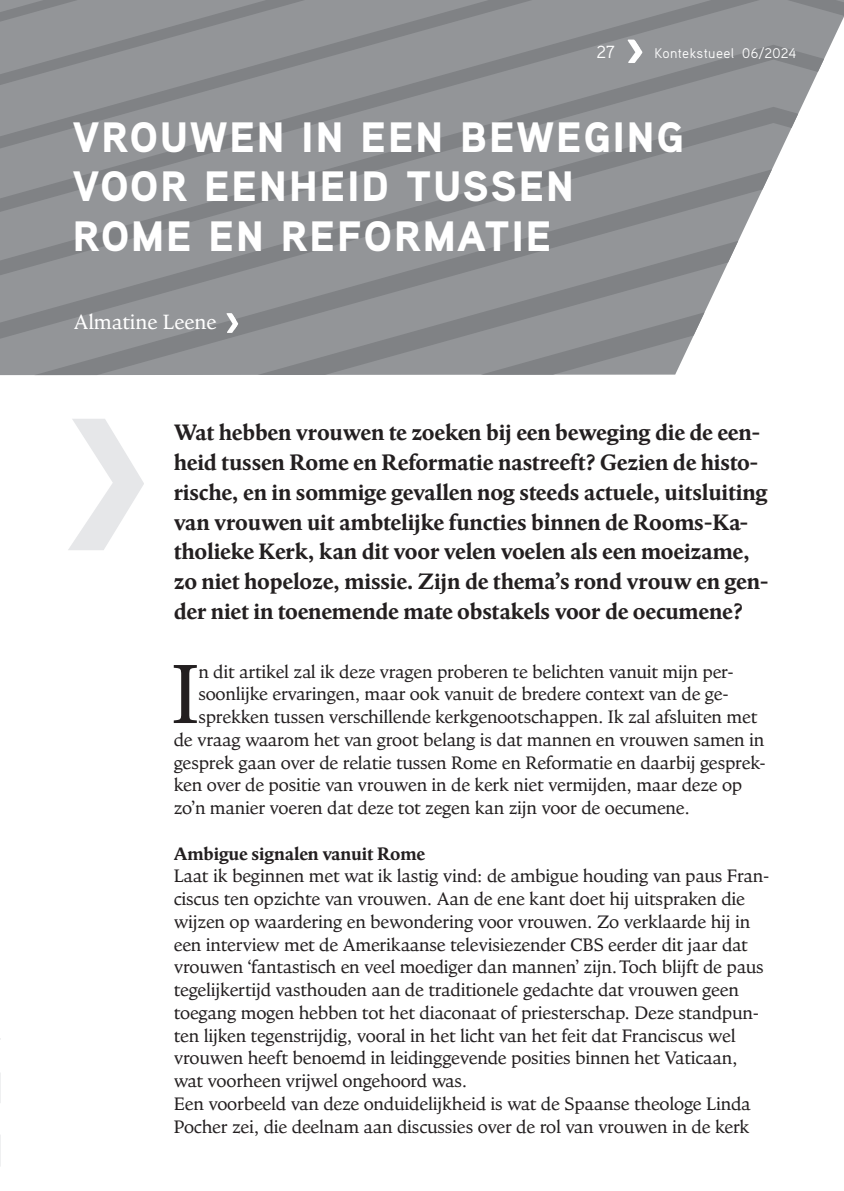
<style>
.page{position:relative;width:844px;height:1191px;background:#fff}
.page>*{position:absolute;margin:0;border:0;box-sizing:border-box;transform-origin:0 0}
.t1{font:85.4px "Goodchild Pro";color:#231f20}
.t2{font:900 42.35px/49px "Aaux Pro";letter-spacing:.05em;color:#fff}
.t3{font:700 22.75px/29.8px "Goodchild Pro";letter-spacing:-.01em;color:#231f20}
.t4{font:21px "Goodchild Pro";color:#fff}
.t5{font:18.38px/22.8px "Goodchild Pro";letter-spacing:-.01em;color:#231f20}
.t6{font:700 18.38px "Goodchild Pro";letter-spacing:-.01em;color:#231f20}
.t7{font:17.5px "Aaux Pro";color:#fff}
.t8{font:14px "Aaux Pro";letter-spacing:.02em;color:#fff}
</style>
<div class="page">
<svg style="left:0;top:0;width:843px;height:61px;background:#909295"></svg>
<svg style="left:0;top:45px;width:823px;height:69px;background:#909295"></svg>
<svg style="left:0;top:107px;width:798px;height:205px;background:#96989b"></svg>
<svg style="left:34px;top:169px;width:737px;height:143px;background:#939598"></svg>
<svg style="left:257px;top:241px;width:481px;height:71px;background:#919396"></svg>
<svg style="left:627px;top:40px;width:15px;height:23px"></svg>
<svg style="left:0;top:1038px;width:1px;height:128px"></svg>
<svg style="left:0;top:312px;width:705px;height:63px;background:#909295"></svg>
<svg style="left:68px;top:419px;width:76px;height:131px"></svg>
<p class="t7" style="left:596px;top:41px;width:20px">27</p>
<p class="t8" style="left:654px;top:44px;width:143px">Kontekstueel 06/2024</p>
<h2 class="t2" style="left:73px;top:112px;width:612px">VROUWEN IN EEN BEWEGING<br>VOOR EENHEID TUSSEN<br>ROME EN REFORMATIE</h2>
<p class="t4" style="left:74px;top:310px;width:144px">Almatine Leene</p>
<p class="t3" style="left:174px;top:417px;width:596px">Wat hebben vrouwen te zoeken bij een beweging die de een&shy;heid tussen Rome en Reformatie nastreeft? Gezien de histo&shy;rische, en in sommige gevallen nog steeds actuele, uitsluiting van vrouwen uit ambtelijke functies binnen de Rooms-Ka&shy;tholieke Kerk, kan dit voor velen voelen als een moeizame, zo niet hopeloze, missie. Zijn de thema’s rond vrouw en gen&shy;der niet in toenemende mate obstakels voor de oecumene?</p>
<h1 class="t1" style="left:171px;top:645px;width:29px">I</h1>
<p class="t5" style="left:198px;top:660px;width:536px">n dit artikel zal ik deze vragen proberen te belichten vanuit mijn per-</p>
<p class="t5" style="left:198px;top:682px;width:531px">soonlijke ervaringen, maar ook vanuit de bredere context van de ge-</p>
<p class="t5" style="left:198px;top:705px;width:560px">sprekken tussen verschillende kerkgenootschappen. Ik zal afsluiten met</p>
<p class="t5" style="left:174px;top:728px;width:592px">de vraag waarom het van groot belang is dat mannen en vrouwen samen in</p>
<p class="t5" style="left:174px;top:751px;width:593px">gesprek gaan over de relatie tussen Rome en Reformatie en daarbij gesprek-</p>
<p class="t5" style="left:174px;top:773px;width:570px">ken over de positie van vrouwen in de kerk niet vermijden, maar deze op</p>
<p class="t5" style="left:174px;top:796px;width:517px">zo’n manier voeren dat deze tot zegen kan zijn voor de oecumene.</p>
<p class="t6" style="left:174px;top:842px;width:253px">Ambigue signalen vanuit Rome</p>
<p class="t5" style="left:174px;top:864px;width:597px">Laat ik beginnen met wat ik lastig vind: de ambigue houding van paus Fran&shy;ciscus ten opzichte van vrouwen. Aan de ene kant doet hij uitspraken die wijzen op waardering en bewondering voor vrouwen. Zo verklaarde hij in een interview met de Amerikaanse televisiezender CBS eerder dit jaar dat vrouwen ‘fantastisch en veel moediger dan mannen’ zijn. Toch blijft de paus tegelijkertijd vasthouden aan de traditionele gedachte dat vrouwen geen toegang mogen hebben tot het diaconaat of priesterschap. Deze standpun&shy;ten lijken tegenstrijdig, vooral in het licht van het feit dat Franciscus wel vrouwen heeft benoemd in leidinggevende posities binnen het Vaticaan, wat voorheen vrijwel ongehoord was.<br>Een voorbeeld van deze onduidelijkheid is wat de Spaanse theologe Linda Pocher zei, die deelnam aan discussies over de rol van vrouwen in de kerk</p>
</div>
